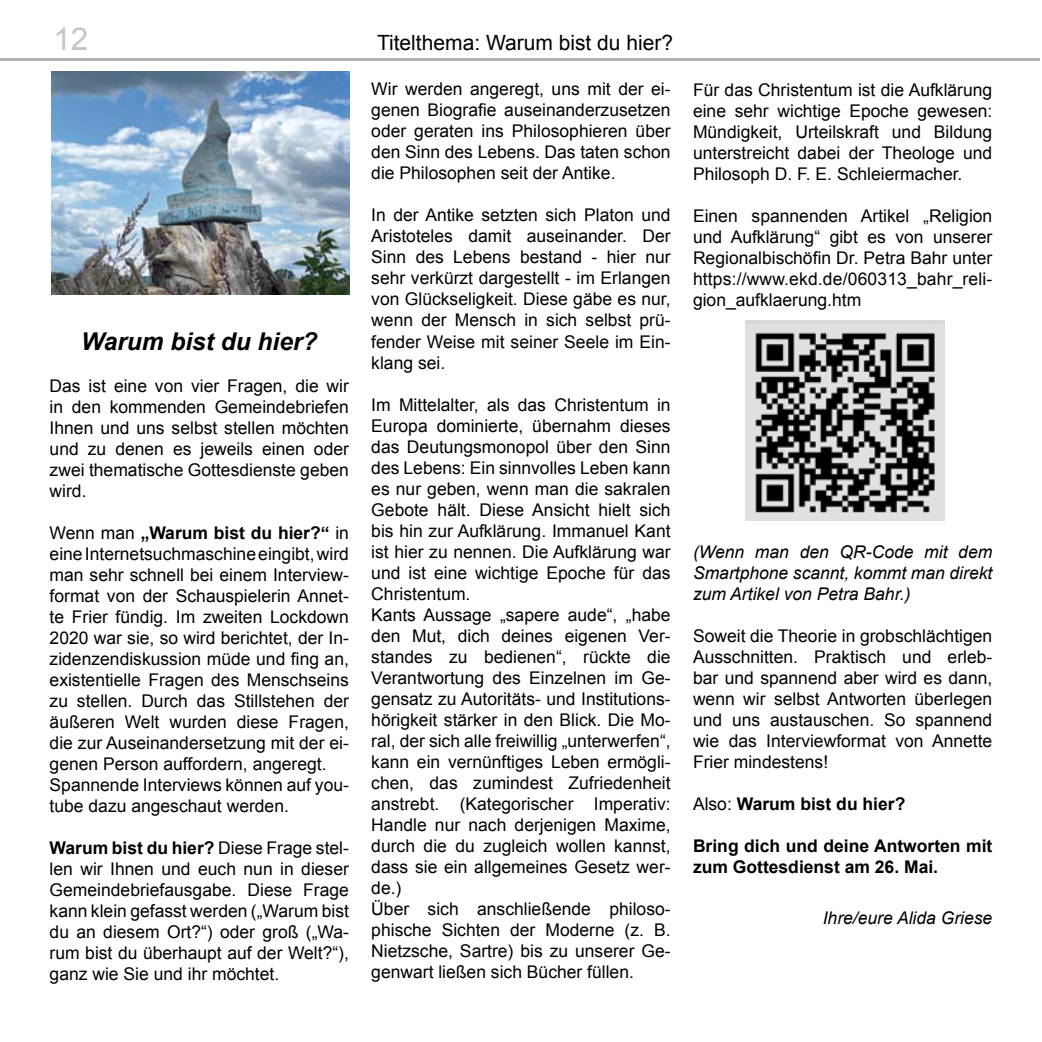
<style>
.page{position:relative;width:1042px;height:1042px;background:#fff}
.page>*{position:absolute;margin:0;border:0;box-sizing:border-box;transform-origin:0 0}
.t1{font:31.5px "Arial";color:#c5c6c6}
.t2{font:italic 700 24.5px "Arial";color:#000}
.t3{font:21px "Arial";color:#000}
.t4{font:17.5px/21px "Arial";color:#000;text-align:justify}
.t5{font:italic 17.5px/21px "Arial";color:#000;text-align:justify}
.t6{font:700 17.5px/21px "Arial";color:#000}
.s1{font-weight:700}
.s2{font-weight:400}
</style>
<div class="page">
<hr style="left:0;top:58px;width:1039px;height:3px;background:#000">
<img style="left:746px;top:321px;width:198px;height:199px">
<img style="left:51px;top:71px;width:298px;height:223px">
<h1 class="t1" style="left:53px;top:17px;width:37px">12</h1>
<p class="t3" style="left:377px;top:28px;width:298px">Titelthema: Warum bist du hier?</p>
<h2 class="t2" style="left:81px;top:325px;width:238px">Warum bist du hier?</h2>
<p class="t4" style="left:50px;top:375px;width:301px">Das ist eine von vier Fragen, die wir in den kommenden Gemeindebriefen Ihnen und uns selbst stellen möchten und zu denen es jeweils einen oder zwei thematische Gottesdienste geben wird.</p>
<p class="t4" style="left:50px;top:522px;width:301px;text-align:left">Wenn man <span class="s1">„Warum bist du hier?“</span> in eine Internetsuchmaschine eingibt, wird man sehr schnell bei einem Interview&shy;format von der Schauspielerin Annet&shy;te Frier fündig. Im zweiten Lockdown 2020 war sie, so wird berichtet, der In&shy;zidenzendiskussion müde und fing an, existentielle Fragen des Menschseins zu stellen. Durch das Stillstehen der äußeren Welt wurden diese Fragen, die zur Auseinandersetzung mit der ei&shy;genen Person auffordern, angeregt.<br>Spannende Interviews können auf you&shy;tube dazu angeschaut werden.</p>
<p class="t4" style="left:50px;top:837px;width:301px"><span class="s1">Warum bist du hier?</span> Diese Frage stel&shy;len wir Ihnen und euch nun in dieser Gemeindebriefausgabe. Diese Frage kann klein gefasst werden („Warum bist du an diesem Ort?“) oder groß („Wa&shy;rum bist du überhaupt auf der Welt?“), ganz wie Sie und ihr möchtet.</p>
<p class="t4" style="left:371px;top:79px;width:301px">Wir werden angeregt, uns mit der ei&shy;genen Biografie auseinanderzusetzen oder geraten ins Philosophieren über den Sinn des Lebens. Das taten schon die Philosophen seit der Antike.</p>
<p class="t4" style="left:371px;top:205px;width:301px">In der Antike setzten sich Platon und Aristoteles damit auseinander. Der Sinn des Lebens bestand - hier nur sehr verkürzt dargestellt - im Erlangen von Glückseligkeit. Diese gäbe es nur, wenn der Mensch in sich selbst prü&shy;fender Weise mit seiner Seele im Ein&shy;klang sei.</p>
<p class="t4" style="left:371px;top:394px;width:301px;text-align:left">Im Mittelalter, als das Christentum in Europa dominierte, übernahm dieses das Deutungsmonopol über den Sinn des Lebens: Ein sinnvolles Leben kann es nur geben, wenn man die sakralen Gebote hält. Diese Ansicht hielt sich bis hin zur Aufklärung. Immanuel Kant ist hier zu nennen. Die Aufklärung war und ist eine wichtige Epoche für das Christentum.<br>Kants Aussage „sapere aude“, „habe den Mut, dich deines eigenen Ver&shy;standes zu bedienen“, rückte die Verantwortung des Einzelnen im Ge&shy;gensatz zu Autoritäts- und Institutions&shy;hörigkeit stärker in den Blick. Die Mo&shy;ral, der sich alle freiwillig „unterwerfen“, kann ein vernünftiges Leben ermögli&shy;chen, das zumindest Zufriedenheit anstrebt. (Kategorischer Imperativ:<br>Handle nur nach derjenigen Maxime, durch die du zugleich wollen kannst, dass sie ein allgemeines Gesetz wer&shy;de.)<br>Über sich anschließende philoso&shy;phische Sichten der Moderne (z. B.<br>Nietzsche, Sartre) bis zu unserer Ge&shy;genwart ließen sich Bücher füllen.</p>
<p class="t4" style="left:693px;top:79px;width:301px">Für das Christentum ist die Aufklärung eine sehr wichtige Epoche gewesen:<br>Mündigkeit, Urteilskraft und Bildung unterstreicht dabei der Theologe und Philosoph D. F. E. Schleiermacher.</p>
<p class="t4" style="left:693px;top:205px;width:301px">Einen spannenden Artikel „Religion und Aufklärung“ gibt es von unserer Regionalbischöfin Dr. Petra Bahr unter https://www.ekd.de/060313_bahr_reli&shy;gion_aufklaerung.htm</p>
<p class="t5" style="left:693px;top:542px;width:301px">(Wenn man den QR-Code mit dem Smartphone scannt, kommt man direkt zum Artikel von Petra Bahr.)</p>
<p class="t4" style="left:693px;top:625px;width:301px">Soweit die Theorie in grobschlächtigen Ausschnitten. Praktisch und erleb&shy;bar und spannend aber wird es dann, wenn wir selbst Antworten überlegen und uns austauschen. So spannend wie das Interviewformat von Annette Frier mindestens!</p>
<p class="t6" style="left:693px;top:794px;width:214px"><span class="s2">Also:</span> Warum bist du hier?</p>
<p class="t6" style="left:693px;top:836px;width:301px">Bring dich und deine Antworten mit zum Gottesdienst am 26. Mai.</p>
<p class="t5" style="left:823px;top:908px;width:171px">Ihre/eure Alida Griese</p>
</div>
